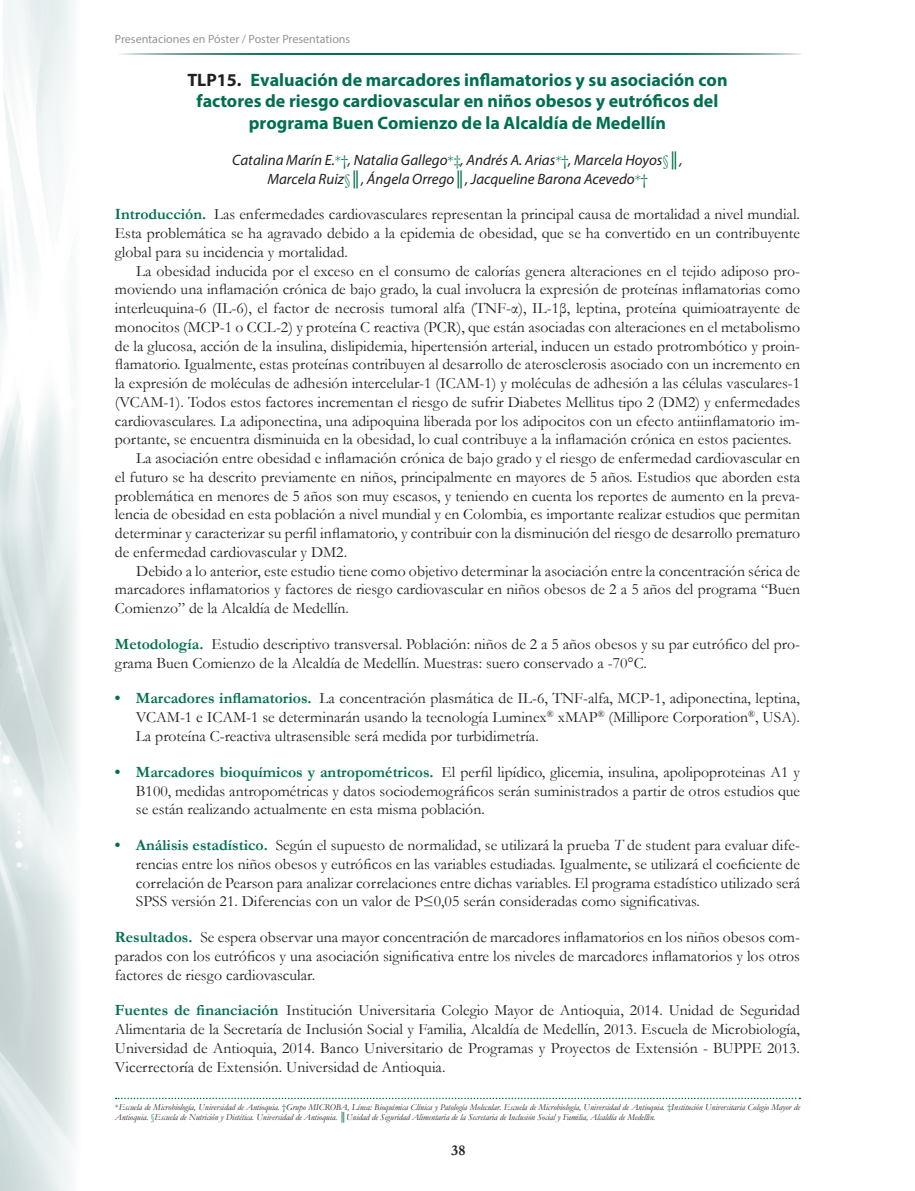
<style>
.page{position:relative;width:915px;height:1191px;background:#fff}
.page>*{position:absolute;margin:0;border:0;box-sizing:border-box;transform-origin:0 0}
.t1{font:700 18px/21.6px "Myriad Pro";color:#006f51;text-align:center}
.t2{font:15.75px/18.8px "Garamond";color:#231f20;text-align:justify}
.t3{font:italic 15px/18.8px "Myriad Pro";color:#231f20;text-align:center}
.t4{font:700 15px "Garamond";color:#231f20}
.t5{font:12px "Myriad Pro";color:#939598}
.t6{font:italic 9px/10.5px "Garamond";color:#231f20}
.s1{color:#231f20}
.s2{font-family:"Garamond";font-style:normal;color:#006f51}
.s3{font-weight:700;color:#006f51}
.s4{font-style:italic}
.s5{font-style:normal;color:#006f51}
</style>
<div class="page">
<img style="left:0;top:0;width:76px;height:1191px">
<svg style="left:121px;top:53px;width:678px;height:2px"></svg>
<svg style="left:116px;top:1097px;width:684px;height:2px"></svg>
<p class="t5" style="left:115px;top:31px;width:237px">Presentaciones en Póster / Poster Presentations</p>
<p class="t1" style="left:187px;top:68px;width:541px"><span class="s1">TLP15.</span> Evaluación de marcadores inflamatorios y su asociación con factores de riesgo cardiovascular en niños obesos y eutróficos del programa Buen Comienzo de la Alcaldía de Medellín</p>
<p class="t3" style="left:232px;top:150px;width:452px">Catalina Marín E.<span class="s2">*†</span>, Natalia Gallego<span class="s2">*‡</span>, Andrés A. Arias<span class="s2">*†</span>, Marcela Hoyos<span class="s2">§║</span>,<br>Marcela Ruiz<span class="s2">§║</span>, Ángela Orrego<span class="s2">║</span>, Jacqueline Barona Acevedo<span class="s2">*†</span></p>
<p class="t2" style="left:115px;top:205px;width:686px"><span class="s3">Introducción.</span> Las enfermedades cardiovasculares representan la principal causa de mortalidad a nivel mundial.<br>Esta problemática se ha agravado debido a la epidemia de obesidad, que se ha convertido en un contribuyente global para su incidencia y mortalidad.</p>
<p class="t2" style="left:136px;top:261px;width:665px">La obesidad inducida por el exceso en el consumo de calorías genera alteraciones en el tejido adiposo pro-</p>
<p class="t2" style="left:115px;top:279px;width:686px">moviendo una inflamación crónica de bajo grado, la cual involucra la expresión de proteínas inflamatorias como</p>
<p class="t2" style="left:115px;top:298px;width:686px">interleuquina-6 (IL-6), el factor de necrosis tumoral alfa (TNF-α), IL-1β, leptina, proteína quimioatrayente de</p>
<p class="t2" style="left:115px;top:317px;width:686px">monocitos (MCP-1 o CCL-2) y proteína C reactiva (PCR), que están asociadas con alteraciones en el metabolismo</p>
<p class="t2" style="left:115px;top:336px;width:686px">de la glucosa, acción de la insulina, dislipidemia, hipertensión arterial, inducen un estado protrombótico y proin-</p>
<p class="t2" style="left:115px;top:354px;width:686px">flamatorio. Igualmente, estas proteínas contribuyen al desarrollo de aterosclerosis asociado con un incremento en</p>
<p class="t2" style="left:115px;top:373px;width:686px">la expresión de moléculas de adhesión intercelular-1 (ICAM-1) y moléculas de adhesión a las células vasculares-1</p>
<p class="t2" style="left:115px;top:392px;width:686px">(VCAM-1). Todos estos factores incrementan el riesgo de sufrir Diabetes Mellitus tipo 2 (DM2) y enfermedades</p>
<p class="t2" style="left:115px;top:411px;width:686px">cardiovasculares. La adiponectina, una adipoquina liberada por los adipocitos con un efecto antiinflamatorio im-</p>
<p class="t2" style="left:115px;top:429px;width:677px">portante, se encuentra disminuida en la obesidad, lo cual contribuye a la inflamación crónica en estos pacientes.</p>
<p class="t2" style="left:136px;top:448px;width:665px">La asociación entre obesidad e inflamación crónica de bajo grado y el riesgo de enfermedad cardiovascular en</p>
<p class="t2" style="left:115px;top:467px;width:686px">el futuro se ha descrito previamente en niños, principalmente en mayores de 5 años. Estudios que aborden esta</p>
<p class="t2" style="left:115px;top:486px;width:686px">problemática en menores de 5 años son muy escasos, y teniendo en cuenta los reportes de aumento en la preva-</p>
<p class="t2" style="left:115px;top:504px;width:686px">lencia de obesidad en esta población a nivel mundial y en Colombia, es importante realizar estudios que permitan</p>
<p class="t2" style="left:115px;top:523px;width:686px">determinar y caracterizar su perfil inflamatorio, y contribuir con la disminución del riesgo de desarrollo prematuro</p>
<p class="t2" style="left:115px;top:542px;width:234px">de enfermedad cardiovascular y DM2.</p>
<p class="t2" style="left:136px;top:561px;width:665px">Debido a lo anterior, este estudio tiene como objetivo determinar la asociación entre la concentración sérica de</p>
<p class="t2" style="left:115px;top:579px;width:686px">marcadores inflamatorios y factores de riesgo cardiovascular en niños obesos de 2 a 5 años del programa “Buen</p>
<p class="t2" style="left:115px;top:598px;width:235px">Comienzo” de la Alcaldía de Medellín.</p>
<p class="t2" style="left:115px;top:634px;width:686px"><span class="s3">Metodología.</span> Estudio descriptivo transversal. Población: niños de 2 a 5 años obesos y su par eutrófico del pro&shy;grama Buen Comienzo de la Alcaldía de Medellín. Muestras: suero conservado a -70°C.</p>
<p class="t2" style="left:136px;top:688px;width:665px;text-indent:-21px"><span class="s3">• Marcadores inflamatorios.</span> La concentración plasmática de IL-6, TNF-alfa, MCP-1, adiponectina, leptina, VCAM-1 e ICAM-1 se determinarán usando la tecnología Luminex<sup>®</sup> xMAP<sup>®</sup> (Millipore Corporation<sup>®</sup>, USA).<br>La proteína C-reactiva ultrasensible será medida por turbidimetría.</p>
<p class="t2" style="left:136px;top:762px;width:665px;text-indent:-21px"><span class="s3">• Marcadores bioquímicos y antropométricos.</span> El perfil lipídico, glicemia, insulina, apolipoproteinas A1 y B100, medidas antropométricas y datos sociodemográficos serán suministrados a partir de otros estudios que se están realizando actualmente en esta misma población.</p>
<p class="t2" style="left:136px;top:835px;width:665px;text-indent:-21px"><span class="s3">• Análisis estadístico.</span> Según el supuesto de normalidad, se utilizará la prueba <span class="s4">T</span> de student para evaluar dife&shy;rencias entre los niños obesos y eutróficos en las variables estudiadas. Igualmente, se utilizará el coeficiente de correlación de Pearson para analizar correlaciones entre dichas variables. El programa estadístico utilizado será SPSS versión 21. Diferencias con un valor de P≤0,05 serán consideradas como significativas.</p>
<p class="t2" style="left:115px;top:927px;width:686px"><span class="s3">Resultados.</span> Se espera observar una mayor concentración de marcadores inflamatorios en los niños obesos com&shy;parados con los eutróficos y una asociación significativa entre los niveles de marcadores inflamatorios y los otros factores de riesgo cardiovascular.</p>
<p class="t2" style="left:115px;top:1000px;width:686px"><span class="s3">Fuentes de financiación</span> Institución Universitaria Colegio Mayor de Antioquia, 2014. Unidad de Seguridad Alimentaria de la Secretaría de Inclusión Social y Familia, Alcaldía de Medellín, 2013. Escuela de Microbiología, Universidad de Antioquia, 2014. Banco Universitario de Programas y Proyectos de Extensión - BUPPE 2013.<br>Vicerrectoría de Extensión. Universidad de Antioquia.</p>
<p class="t6" style="left:115px;top:1101px;width:686px"><span class="s5">*</span>Escuela de Microbiología, Universidad de Antioquia. <span class="s5">†</span>Grupo MICROBA, Línea: Bioquímica Clínica y Patología Molecular. Escuela de Microbiología, Universidad de Antioquia. <span class="s5">‡</span>Institución Universitaria Colegio Mayor de<br>Antioquia. <span class="s5">§</span>Escuela de Nutrición y Dietética. Universidad de Antioquia. <span class="s5">║</span>Unidad de Seguridad Alimentaria de la Secretaria de Inclusión Social y Familia, Alcaldía de Medellín.</p>
<p class="t4" style="left:451px;top:1140px;width:16px">38</p>
</div>
